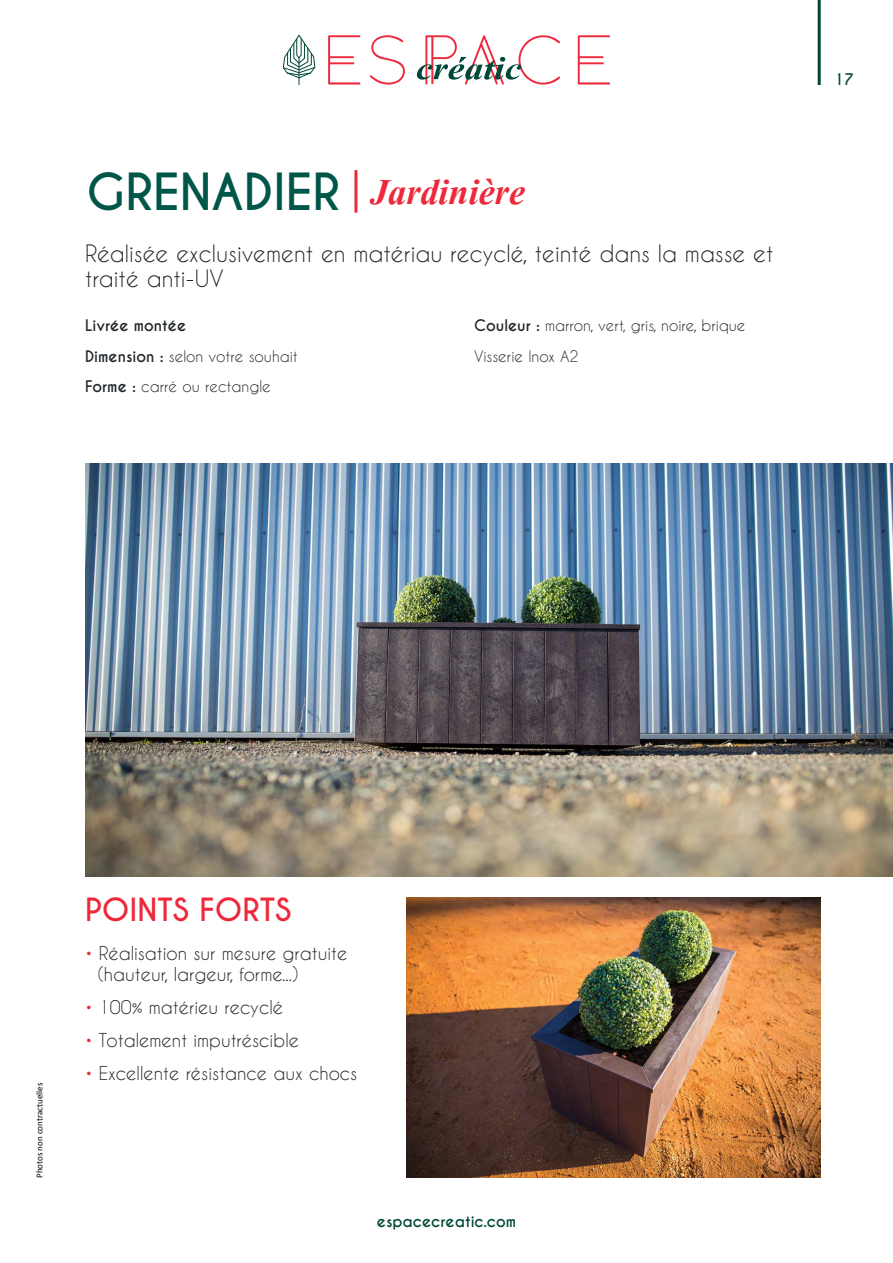
<style>
.page{position:relative;width:893px;height:1263px;background:#fff}
.page>*{position:absolute;margin:0;border:0;box-sizing:border-box;transform-origin:0 0}
.t1{font:700 45px "Vijaya";color:#ee283b}
.t2{font:700 30px "Caviar Dreams";color:#ee283b}
.t3{font:22.5px/25.5px "Caviar Dreams";color:#202529}
.t4{font:18px/21px "Caviar Dreams";color:#202529}
.t5{font:15px/30.9px "Caviar Dreams";color:#202529}
.t6{font:700 15px "Caviar Dreams";color:#004838}
.t7{font:9px "Calibri";color:#000}
.s1{font-family:"Caviar Dreams";font-size:48px;color:#005648}
.s2{font-weight:700}
.s3{font-weight:700;color:#ee283b}
</style>
<div class="page">
<svg style="left:328px;top:35px;width:32px;height:50px"></svg>
<svg style="left:370px;top:35px;width:35px;height:50px"></svg>
<svg style="left:578px;top:35px;width:32px;height:50px"></svg>
<svg style="left:282px;top:35px;width:34px;height:50px"></svg>
<svg style="left:417px;top:35px;width:143px;height:50px"></svg>
<hr style="left:818px;top:0;width:3px;height:85px;background:#004838">
<img style="left:85px;top:463px;width:808px;height:413px">
<hr style="left:354px;top:170px;width:3px;height:43px;background:#ee283b">
<img style="left:406px;top:897px;width:415px;height:281px">
<h1 class="t1" style="left:87px;top:156px;width:440px"><span class="s1">grenadier</span> Jardinière</h1>
<p class="t3" style="left:85px;top:240px;width:690px">Réalisée exclusivement en matériau recyclé, teinté dans la masse et traité anti-UV</p>
<p class="t5" style="left:85px;top:309px;width:214px"><span class="s2">Livrée montée<br>Dimension :</span> selon votre souhait<br><span class="s2">Forme :</span> carré ou rectangle</p>
<p class="t5" style="left:474px;top:309px;width:273px"><span class="s2">Couleur :</span> marron, vert, gris, noire, brique<br>Visserie Inox A2</p>
<p class="t6" style="left:834px;top:70px;width:22px">17</p>
<p class="t7" style="left:34px;top:1178px;width:97px;rotate:-90deg">Photos non contractuelles</p>
<h2 class="t2" style="left:85px;top:891px;width:208px">Points forts</h2>
<p class="t4" style="left:98px;top:942px;width:251px;text-indent:-13px"><span class="s3">•</span> Réalisation sur mesure gratuite (hauteur, largeur, forme...)</p>
<p class="t4" style="left:85px;top:996px;width:200px"><span class="s3">•</span> 100% matérieu recyclé</p>
<p class="t4" style="left:85px;top:1029px;width:216px"><span class="s3">•</span> Totalement imputréscible</p>
<p class="t4" style="left:85px;top:1062px;width:274px"><span class="s3">•</span> Excellente résistance aux chocs</p>
<p class="t6" style="left:377px;top:1212px;width:141px">espacecreatic.com</p>
</div>
